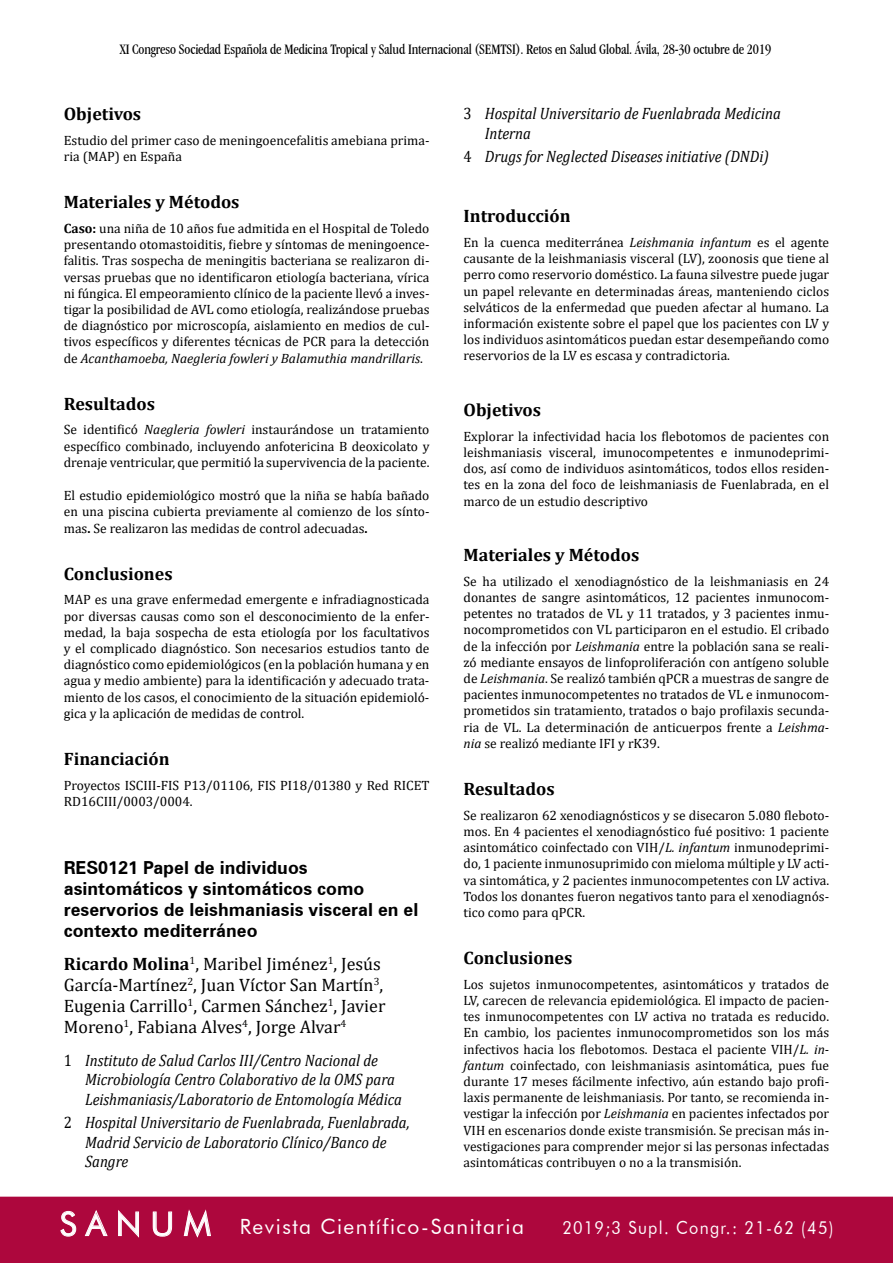
<style>
.page{position:relative;width:893px;height:1263px;background:#fff}
.page>*{position:absolute;margin:0;border:0;box-sizing:border-box;transform-origin:0 0}
.t1{font:21px "Futura BT";letter-spacing:.07em;color:#fff}
.t2{font:18px/21px "Cambria";color:#000}
.t3{font:700 18px "Cambria";color:#000}
.t4{font:700 18px/21px "Zurich BT";color:#000}
.t5{font:18px "Futura BT";letter-spacing:.08em;color:#fff;scale:.9 1}
.t6{font:italic 16.5px/19.5px "Cambria";color:#000;scale:.9 1}
.t7{font:condensed 15px "Garamond IT Cby BT";letter-spacing:-.01em;color:#000;scale:.95 1}
.t8{font:13.5px/16.2px "Cambria";color:#000;text-align:justify}
.s1{font-weight:700}
.s2{font-style:italic}
.s3{font-style:normal}
.s4{font-size:33px}
</style>
<div class="page">
<div style="left:0;top:1197px;width:893px;height:66px;background:#ad073d"></div>
<p class="t7" style="left:120px;top:41px;width:687px">XI Congreso Sociedad Española de Medicina Tropical y Salud Internacional (SEMTSI). Retos en Salud Global. Ávila, 28-30 octubre de 2019</p>
<h2 class="t3" style="left:64px;top:101px;width:79px">Objetivos</h2>
<p class="t8" style="left:64px;top:132px;width:367px">Estudio del primer caso de meningoencefalitis amebiana prima&shy;ria (MAP) en España</p>
<h2 class="t3" style="left:64px;top:189px;width:177px">Materiales y Métodos</h2>
<p class="t8" style="left:64px;top:220px;width:367px"><span class="s1">Caso:</span> una niña de 10 años fue admitida en el Hospital de Toledo presentando otomastoiditis, fiebre y síntomas de meningoence&shy;falitis. Tras sospecha de meningitis bacteriana se realizaron di&shy;versas pruebas que no identificaron etiología bacteriana, vírica ni fúngica. El empeoramiento clínico de la paciente llevó a inves&shy;tigar la posibilidad de AVL como etiología, realizándose pruebas de diagnóstico por microscopía, aislamiento en medios de cul&shy;tivos específicos y diferentes técnicas de PCR para la detección de <span class="s2">Acanthamoeba, Naegleria fowleri y Balamuthia mandrillaris</span>.</p>
<h2 class="t3" style="left:64px;top:391px;width:93px">Resultados</h2>
<p class="t8" style="left:64px;top:422px;width:367px">Se identificó <span class="s2">Naegleria fowleri</span> instaurándose un tratamiento específico combinado, incluyendo anfotericina B deoxicolato y drenaje ventricular, que permitió la supervivencia de la paciente.</p>
<p class="t8" style="left:64px;top:487px;width:367px">El estudio epidemiológico mostró que la niña se había bañado en una piscina cubierta previamente al comienzo de los sínto&shy;mas<span class="s1">.</span> Se realizaron las medidas de control adecuadas<span class="s1">.</span></p>
<h2 class="t3" style="left:64px;top:561px;width:110px">Conclusiones</h2>
<p class="t8" style="left:64px;top:592px;width:367px">MAP es una grave enfermedad emergente e infradiagnosticada por diversas causas como son el desconocimiento de la enfer&shy;medad, la baja sospecha de esta etiología por los facultativos y el complicado diagnóstico. Son necesarios estudios tanto de diagnóstico como epidemiológicos (en la población humana y en agua y medio ambiente) para la identificación y adecuado trata&shy;miento de los casos, el conocimiento de la situación epidemioló&shy;gica y la aplicación de medidas de control.</p>
<h2 class="t3" style="left:64px;top:746px;width:107px">Financiación</h2>
<p class="t8" style="left:64px;top:777px;width:367px">Proyectos ISCIII-FIS P13/01106, FIS PI18/01380 y Red RICET<br>RD16CIII/0003/0004.</p>
<h2 class="t4" style="left:64px;top:856px;width:356px">RES0121 Papel de individuos asintomáticos y sintomáticos como reservorios de leishmaniasis visceral en el contexto mediterráneo</h2>
<h2 class="t2" style="left:64px;top:953px;width:323px"><span class="s1">Ricardo Molina</span><sup>1</sup>, Maribel Jiménez<sup>1</sup>, Jesús García-Martínez<sup>2</sup>, Juan Víctor San Martín<sup>3</sup>, Eugenia Carrillo<sup>1</sup>, Carmen Sánchez<sup>1</sup>, Javier Moreno<sup>1</sup>, Fabiana Alves<sup>4</sup>, Jorge Alvar<sup>4</sup></h2>
<p class="t6" style="left:85px;top:1049px;width:354px;text-indent:-21px"><span class="s3">1</span> Instituto de Salud Carlos III/Centro Nacional de<br>Microbiología Centro Colaborativo de la OMS para<br>Leishmaniasis/Laboratorio de Entomología Médica</p>
<p class="t6" style="left:85px;top:1112px;width:362px;text-indent:-21px"><span class="s3">2</span> Hospital Universitario de Fuenlabrada, Fuenlabrada,<br>Madrid Servicio de Laboratorio Clínico/Banco de<br>Sangre</p>
<p class="t6" style="left:485px;top:103px;width:331px;text-indent:-21px"><span class="s3">3</span> Hospital Universitario de Fuenlabrada Medicina<br>Interna</p>
<p class="t6" style="left:463px;top:146px;width:341px"><span class="s3">4</span> Drugs for Neglected Diseases initiative (DNDi)</p>
<h2 class="t3" style="left:463px;top:203px;width:109px">Introducción</h2>
<p class="t8" style="left:463px;top:234px;width:367px">En la cuenca mediterránea <span class="s2">Leishmania infantum</span> es el agente causante de la leishmaniasis visceral (LV), zoonosis que tiene al perro como reservorio doméstico. La fauna silvestre puede jugar un papel relevante en determinadas áreas, manteniendo ciclos selváticos de la enfermedad que pueden afectar al humano. La información existente sobre el papel que los pacientes con LV y los individuos asintomáticos puedan estar desempeñando como reservorios de la LV es escasa y contradictoria.</p>
<h2 class="t3" style="left:463px;top:397px;width:79px">Objetivos</h2>
<p class="t8" style="left:463px;top:428px;width:367px">Explorar la infectividad hacia los flebotomos de pacientes con leishmaniasis visceral, imunocompetentes e inmunodeprimi&shy;dos, así como de individuos asintomáticos, todos ellos residen&shy;tes en la zona del foco de leishmaniasis de Fuenlabrada, en el marco de un estudio descriptivo</p>
<h2 class="t3" style="left:463px;top:542px;width:177px">Materiales y Métodos</h2>
<p class="t8" style="left:463px;top:573px;width:367px">Se ha utilizado el xenodiagnóstico de la leishmaniasis en 24 donantes de sangre asintomáticos, 12 pacientes inmunocom&shy;petentes no tratados de VL y 11 tratados, y 3 pacientes inmu&shy;nocomprometidos con VL participaron en el estudio. El cribado de la infección por <span class="s2">Leishmania</span> entre la población sana se reali&shy;zó mediante ensayos de linfoproliferación con antígeno soluble de <span class="s2">Leishmania</span>. Se realizó también qPCR a muestras de sangre de pacientes inmunocompetentes no tratados de VL e inmunocom&shy;prometidos sin tratamiento, tratados o bajo profilaxis secunda&shy;ria de VL. La determinación de anticuerpos frente a <span class="s2">Leishma&shy;nia</span> se realizó mediante IFI y rK39.</p>
<h2 class="t3" style="left:463px;top:776px;width:93px">Resultados</h2>
<p class="t8" style="left:463px;top:807px;width:367px">Se realizaron 62 xenodiagnósticos y se disecaron 5.080 fleboto&shy;mos. En 4 pacientes el xenodiagnóstico fué positivo: 1 paciente asintomático coinfectado con VIH/<span class="s2">L. infantum</span> inmunodeprimi&shy;do, 1 paciente inmunosuprimido con mieloma múltiple y LV acti&shy;va sintomática, y 2 pacientes inmunocompetentes con LV activa.<br>Todos los donantes fueron negativos tanto para el xenodiagnós&shy;tico como para qPCR.</p>
<h2 class="t3" style="left:463px;top:945px;width:110px">Conclusiones</h2>
<p class="t8" style="left:463px;top:976px;width:367px">Los sujetos inmunocompetentes, asintomáticos y tratados de LV, carecen de relevancia epidemiológica. El impacto de pacien&shy;tes inmunocompetentes con LV activa no tratada es reducido.<br>En cambio, los pacientes inmunocomprometidos son los más infectivos hacia los flebotomos. Destaca el paciente VIH/<span class="s2">L. in&shy;fantum</span> coinfectado, con leishmaniasis asintomática, pues fue durante 17 meses fácilmente infectivo, aún estando bajo profi&shy;laxis permanente de leishmaniasis. Por tanto, se recomienda in&shy;vestigar la infección por <span class="s2">Leishmania</span> en pacientes infectados por VIH en escenarios donde existe transmisión. Se precisan más in&shy;vestigaciones para comprender mejor si las personas infectadas asintomáticas contribuyen o no a la transmisión.</p>
<h1 class="t1" style="left:60px;top:1214px;width:466px"><span class="s4">S A N U M</span> Revista Científico-Sanitaria</h1>
<h2 class="t5" style="left:562px;top:1217px;width:303px">2019;3 Supl. Congr.: 21-62 (45)</h2>
</div>
